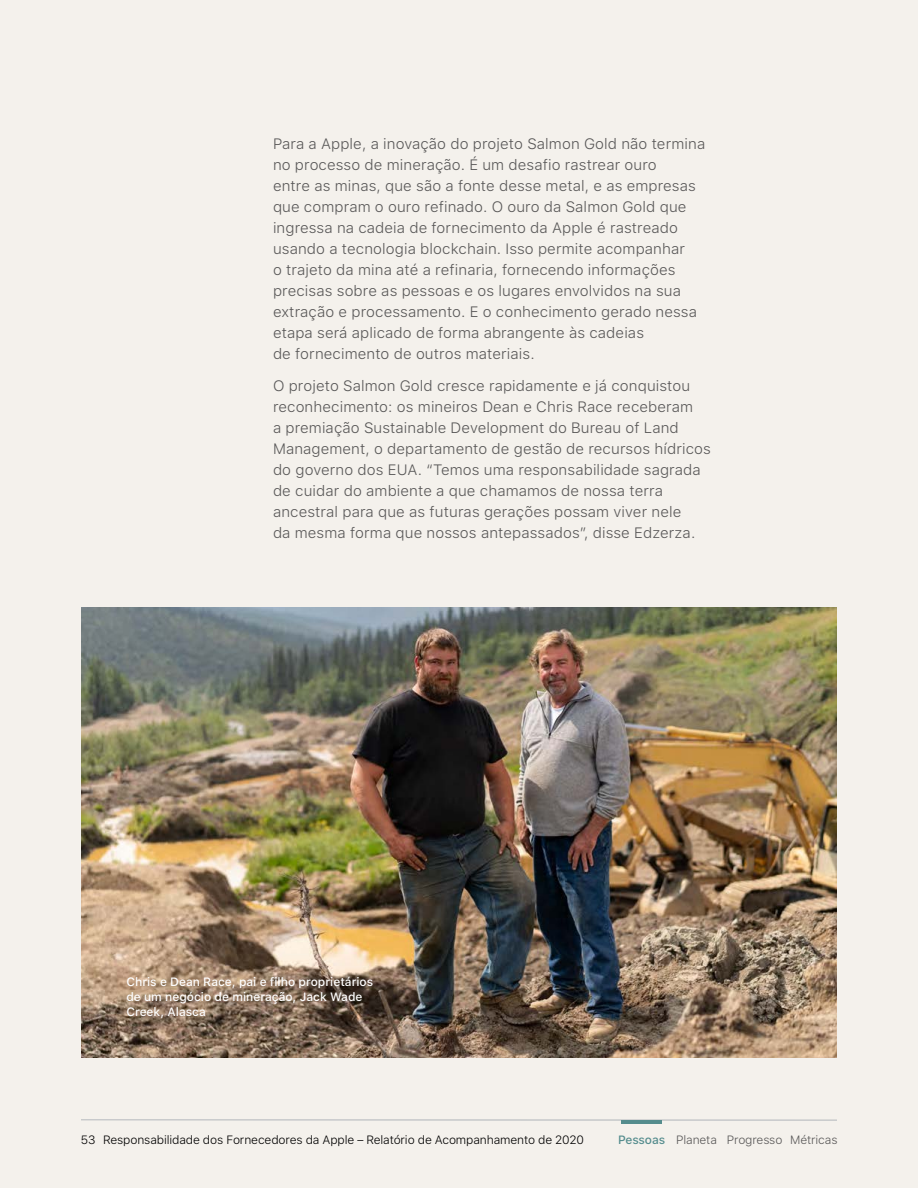
<style>
.page{position:relative;width:918px;height:1188px;background:#f4f1ec}
.page>*{position:absolute;margin:0;border:0;box-sizing:border-box;transform-origin:0 0}
.t1{font:300 15px/21px "SF Pro Text";letter-spacing:.01em;color:#585757}
.t2{font:500 12px/15px "SF Pro Text";color:#fff}
.t3{font:300 12px "SF Pro Text";letter-spacing:-.01em;color:#000}
.t4{font:300 12px "SF Pro Text";letter-spacing:-.01em;color:#585757}
.s1{font-weight:500;color:#548c8d}
</style>
<div class="page">
<img style="left:81px;top:608px;width:756px;height:450px">
<hr style="left:81px;top:1119px;width:756px;height:2px;background:#c6c8ca">
<hr style="left:622px;top:1120px;width:40px;height:4px;background:#548c8d">
<p class="t1" style="left:273px;top:134px;width:434px">Para a Apple, a inovação do projeto Salmon Gold não termina no processo de mineração. É um desafio rastrear ouro<br>entre as minas, que são a fonte desse metal, e as empresas que compram o ouro refinado. O ouro da Salmon Gold que ingressa na cadeia de fornecimento da Apple é rastreado usando a tecnologia blockchain. Isso permite acompanhar<br>o trajeto da mina até a refinaria, fornecendo informações precisas sobre as pessoas e os lugares envolvidos na sua extração e processamento. E o conhecimento gerado nessa etapa será aplicado de forma abrangente às cadeias<br>de fornecimento de outros materiais.</p>
<p class="t1" style="left:273px;top:375px;width:439px">O projeto Salmon Gold cresce rapidamente e já conquistou reconhecimento: os mineiros Dean e Chris Race receberam<br>a premiação Sustainable Development do Bureau of Land Management, o departamento de gestão de recursos hídricos do governo dos EUA. “Temos uma responsabilidade sagrada de cuidar do ambiente a que chamamos de nossa terra ancestral para que as futuras gerações possam viver nele<br>da mesma forma que nossos antepassados”, disse Edzerza.</p>
<p class="t2" style="left:126px;top:975px;width:248px">Chris e Dean Race, pai e filho proprietários de um negócio de mineração, Jack Wade<br>Creek, Alasca</p>
<p class="t3" style="left:81px;top:1133px;width:505px">53 Responsabilidade dos Fornecedores da Apple – Relatório de Acompanhamento de 2020</p>
<p class="t4" style="left:618px;top:1133px;width:221px"><span class="s1">Pessoas</span> Planeta Progresso Métricas</p>
</div>
